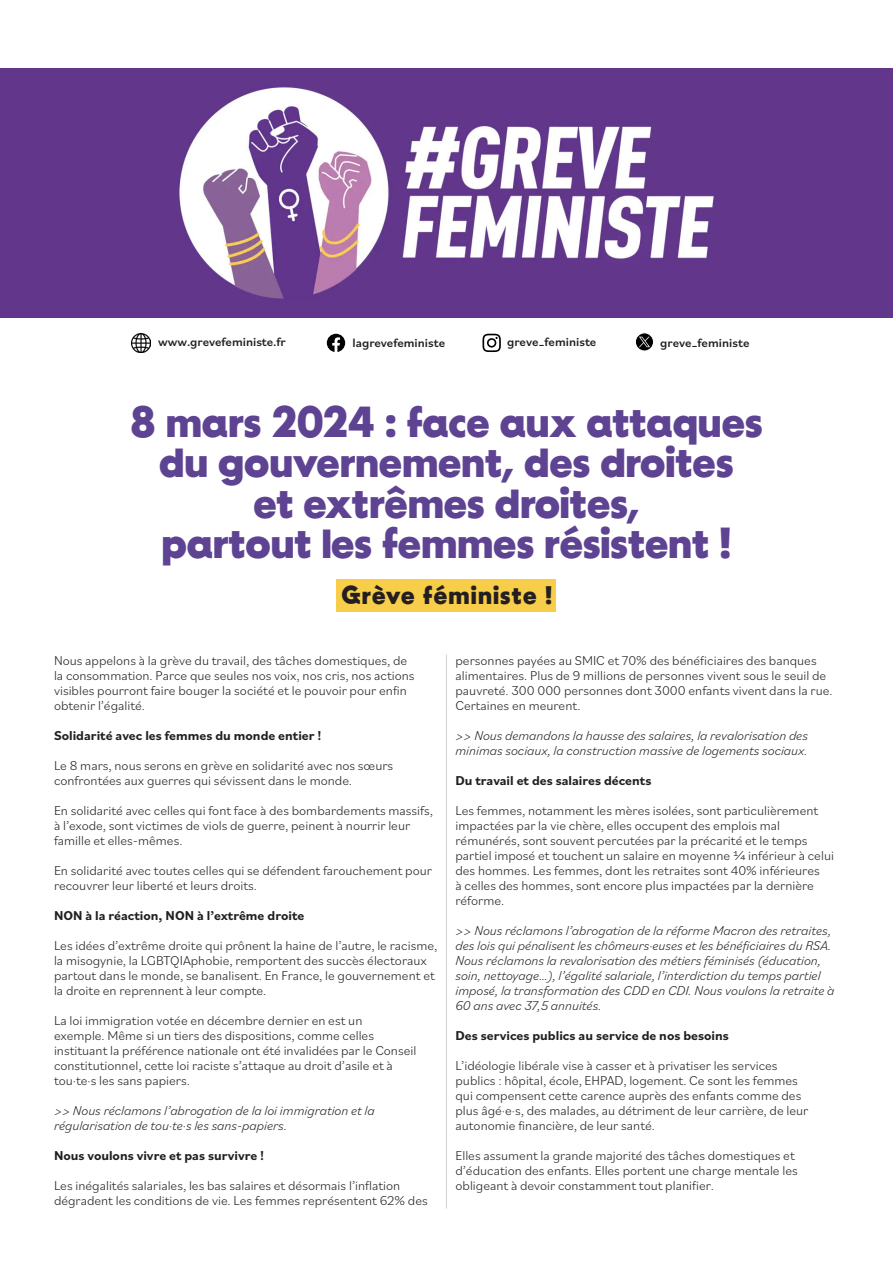
<style>
.page{position:relative;width:893px;height:1263px;background:#fff}
.page>*{position:absolute;margin:0;border:0;box-sizing:border-box;transform-origin:0 0}
.t1{font:700 43.5px/40.5px "BD Supper";letter-spacing:-.05em;color:#5e4393;text-align:center}
.t2{font:700 25.5px "BD Supper";color:#231f20}
.t3{font:300 13.5px/15px "Bilo";color:#231f20}
.t4{font:italic 300 13.5px/15px "Bilo";color:#231f20}
.t5{font:700 13.5px "Bilo";color:#231f20}
.t6{font:500 12.6px "Bilo";color:#231f20}
</style>
<div class="page">
<img style="left:0;top:69px;width:893px;height:248px">
<hr style="left:446px;top:655px;width:1px;height:553px;background:#d1d2d4">
<svg style="left:327px;top:334px;width:18px;height:18px"></svg>
<img style="left:132px;top:334px;width:18px;height:18px">
<svg style="left:482px;top:334px;width:19px;height:18px"></svg>
<svg style="left:635px;top:333px;width:18px;height:18px"></svg>
<div style="left:635px;top:333px;width:18px;height:18px;border:1px solid #fff;border-radius:50%"></div>
<svg style="left:639px;top:337px;width:11px;height:10px"></svg>
<div style="left:336px;top:579px;width:220px;height:32px;background:#f7cd49"></div>
<p class="t6" style="left:158px;top:333px;width:129px">www.grevefeministe.fr</p>
<p class="t6" style="left:353px;top:334px;width:94px">lagrevefeministe</p>
<p class="t6" style="left:507px;top:333px;width:91px">greve_feministe</p>
<p class="t6" style="left:660px;top:334px;width:91px">greve_feministe</p>
<h1 class="t1" style="left:129px;top:401px;width:636px">8 mars 2024 : face aux attaques du gouvernement, des droites<br>et extrêmes droites,<br>partout les femmes résistent !</h1>
<h2 class="t2" style="left:341px;top:579px;width:213px">Grève féministe !</h2>
<p class="t3" style="left:54px;top:652px;width:362px">Nous appelons à la grève du travail, des tâches domestiques, de la consommation. Parce que seules nos voix, nos cris, nos actions visibles pourront faire bouger la société et le pouvoir pour enfin obtenir l’égalité.</p>
<p class="t5" style="left:54px;top:726px;width:269px">Solidarité avec les femmes du monde entier !</p>
<p class="t3" style="left:54px;top:757px;width:341px">Le 8 mars, nous serons en grève en solidarité avec nos sœurs confrontées aux guerres qui sévissent dans le monde.</p>
<p class="t3" style="left:54px;top:802px;width:381px">En solidarité avec celles qui font face à des bombardements massifs, à l’exode, sont victimes de viols de guerre, peinent à nourrir leur famille et elles-mêmes.</p>
<p class="t3" style="left:54px;top:862px;width:379px">En solidarité avec toutes celles qui se défendent farouchement pour recouvrer leur liberté et leurs droits.</p>
<p class="t5" style="left:54px;top:906px;width:252px">NON à la réaction, NON à l’extrême droite</p>
<p class="t3" style="left:54px;top:937px;width:385px">Les idées d’extrême droite qui prônent la haine de l’autre, le racisme, la misogynie, la LGBTQIAphobie, remportent des succès électoraux partout dans le monde, se banalisent. En France, le gouvernement et la droite en reprennent à leur compte.</p>
<p class="t3" style="left:54px;top:1012px;width:364px">La loi immigration votée en décembre dernier en est un exemple. Même si un tiers des dispositions, comme celles instituant la préférence nationale ont été invalidées par le Conseil constitutionnel, cette loi raciste s’attaque au droit d’asile et à tou·te·s les sans papiers.</p>
<p class="t4" style="left:54px;top:1102px;width:322px">&gt;&gt; Nous réclamons l’abrogation de la loi immigration et la régularisation de tou·te·s les sans-papiers.</p>
<p class="t5" style="left:54px;top:1146px;width:212px">Nous voulons vivre et pas survivre !</p>
<p class="t3" style="left:54px;top:1177px;width:375px">Les inégalités salariales, les bas salaires et désormais l’inflation dégradent les conditions de vie. Les femmes représentent 62% des</p>
<p class="t3" style="left:455px;top:652px;width:379px">personnes payées au SMIC et 70% des bénéficiaires des banques alimentaires. Plus de 9 millions de personnes vivent sous le seuil de pauvreté. 300 000 personnes dont 3000 enfants vivent dans la rue.<br>Certaines en meurent.</p>
<p class="t4" style="left:455px;top:727px;width:354px">&gt;&gt; Nous demandons la hausse des salaires, la revalorisation des minimas sociaux, la construction massive de logements sociaux.</p>
<p class="t5" style="left:455px;top:771px;width:197px">Du travail et des salaires décents</p>
<p class="t3" style="left:455px;top:802px;width:380px">Les femmes, notamment les mères isolées, sont particulièrement impactées par la vie chère, elles occupent des emplois mal rémunérés, sont souvent percutées par la précarité et le temps partiel imposé et touchent un salaire en moyenne ¼ inférieur à celui des hommes. Les femmes, dont les retraites sont 40% inférieures<br>à celles des hommes, sont encore plus impactées par la dernière réforme.</p>
<p class="t4" style="left:455px;top:922px;width:381px">&gt;&gt; Nous réclamons l’abrogation de la réforme Macron des retraites, des lois qui pénalisent les chômeurs·euses et les bénéficiaires du RSA.<br>Nous réclamons la revalorisation des métiers féminisés (éducation, soin, nettoyage…), l’égalité salariale, l’interdiction du temps partiel imposé, la transformation des CDD en CDI. Nous voulons la retraite à 60 ans avec 37,5 annuités.</p>
<p class="t5" style="left:455px;top:1026px;width:275px">Des services publics au service de nos besoins</p>
<p class="t3" style="left:455px;top:1057px;width:354px">L’idéologie libérale vise à casser et à privatiser les services publics : hôpital, école, EHPAD, logement. Ce sont les femmes qui compensent cette carence auprès des enfants comme des plus âgé·e·s, des malades, au détriment de leur carrière, de leur autonomie financière, de leur santé.</p>
<p class="t3" style="left:455px;top:1147px;width:344px">Elles assument la grande majorité des tâches domestiques et d’éducation des enfants. Elles portent une charge mentale les obligeant à devoir constamment tout planifier.</p>
</div>
